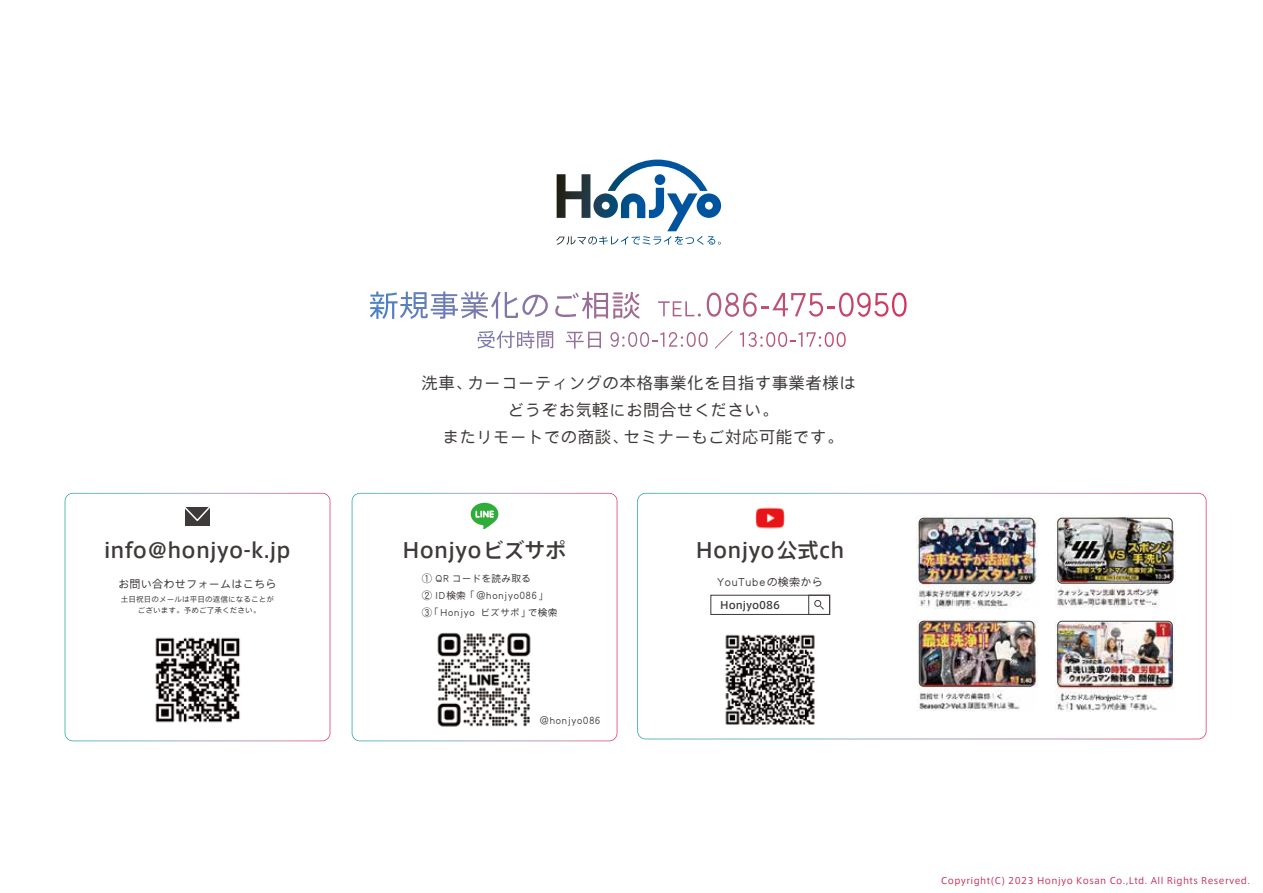
<style>
.page{position:relative;width:1263px;height:893px;background:#fff}
.page>*{position:absolute;margin:0;border:0;box-sizing:border-box;transform-origin:0 0}
.t1{font:500 20.7px "Axis Std";letter-spacing:.01em;color:#3e3a39}
.t2{font:16.5px/27px "iroha 27 keyaki Regular";letter-spacing:.025em;color:#3e3a39;text-align:center}
.t3{font:11.1px "iroha 27 keyaki Regular";letter-spacing:.025em;color:#3e3a39}
.t4{font:500 10.35px "Axis Std";color:#3e3a39}
.t5{font:9.6px/16.6px "iroha 27 keyaki Regular";letter-spacing:.025em;color:#3e3a39}
.t6{font:9px "Axis Std";letter-spacing:.05em;color:#c42f55}
.t7{font:7.65px/11.1px "iroha 27 keyaki Regular";letter-spacing:.01em;color:#3e3a39;text-align:center}
</style>
<div class="page">
<svg style="left:370px;top:291px;width:178px;height:28px"></svg>
<svg style="left:555px;top:292px;width:85px;height:27px"></svg>
<svg style="left:478px;top:331px;width:75px;height:17px"></svg>
<svg style="left:566px;top:332px;width:35px;height:17px"></svg>
<svg style="left:610px;top:332px;width:98px;height:15px"></svg>
<svg style="left:715px;top:331px;width:18px;height:18px"></svg>
<svg style="left:740px;top:332px;width:106px;height:15px"></svg>
<svg style="left:707px;top:293px;width:199px;height:24px"></svg>
<svg style="left:658px;top:301px;width:43px;height:16px"></svg>
<svg style="left:556px;top:160px;width:165px;height:85px"></svg>
<svg style="left:352px;top:493px;width:265px;height:248px"></svg>
<img style="left:433px;top:628px;width:102px;height:102px">
<svg style="left:637px;top:493px;width:569px;height:246px"></svg>
<div style="left:808px;top:595px;width:22px;height:20px;border:1px solid #3e3a39"></div>
<div style="left:710px;top:595px;width:120px;height:20px;border:1px solid #3e3a39"></div>
<div style="left:814px;top:600px;width:7px;height:7px;border:1px solid #3e3a39;border-radius:50%"></div>
<svg style="left:819px;top:605px;width:6px;height:5px"></svg>
<img style="left:1055px;top:621px;width:119px;height:90px">
<img style="left:917px;top:620px;width:120px;height:90px">
<img style="left:1055px;top:516px;width:120px;height:92px">
<img style="left:916px;top:515px;width:122px;height:94px">
<img style="left:754px;top:503px;width:31px;height:31px">
<div style="left:919px;top:518px;width:115px;height:65px;border:1px solid #3e3a39;border-radius:4px"></div>
<div style="left:1057px;top:518px;width:115px;height:65px;border:1px solid #3e3a39;border-radius:4px"></div>
<div style="left:919px;top:621px;width:115px;height:65px;border:1px solid #3e3a39;border-radius:4px"></div>
<div style="left:1057px;top:621px;width:115px;height:65px;border:1px solid #3e3a39;border-radius:4px"></div>
<img style="left:719px;top:628px;width:102px;height:102px">
<svg style="left:65px;top:493px;width:265px;height:248px"></svg>
<img style="left:147px;top:628px;width:101px;height:102px">
<p class="t1" style="left:104px;top:535px;width:188px">info@honjyo-k.jp</p>
<p class="t3" style="left:118px;top:578px;width:160px">お問い合わせフォームはこちら</p>
<p class="t7" style="left:121px;top:594px;width:155px">土日祝日のメールは平日の返信になることがございます。予めご了承ください。</p>
<p class="t2" style="left:421px;top:369px;width:436px">洗車、カーコーティングの本格事業化を目指す事業者様はどうぞお気軽にお問合せください。<br>またリモートでの商談、セミナーもご対応可能です。</p>
<p class="t1" style="left:403px;top:535px;width:165px">Honjyoビズサポ</p>
<p class="t1" style="left:696px;top:535px;width:150px">Honjyo公式ch</p>
<p class="t4" style="left:720px;top:597px;width:61px">Honjyo086</p>
<p class="t5" style="left:422px;top:571px;width:137px">① QR コードを読み取る<br>② ID検索「@honjyo086」<br>③「Honjyo ビズサポ」で検索</p>
<p class="t3" style="left:717px;top:576px;width:107px">YouTubeの検索から</p>
<p class="t5" style="left:539px;top:712px;width:63px">@honjyo086</p>
<p class="t6" style="left:941px;top:874px;width:310px">Copyright(C) 2023 Honjyo Kosan Co.,Ltd. All Rights Reserved.</p>
</div>
